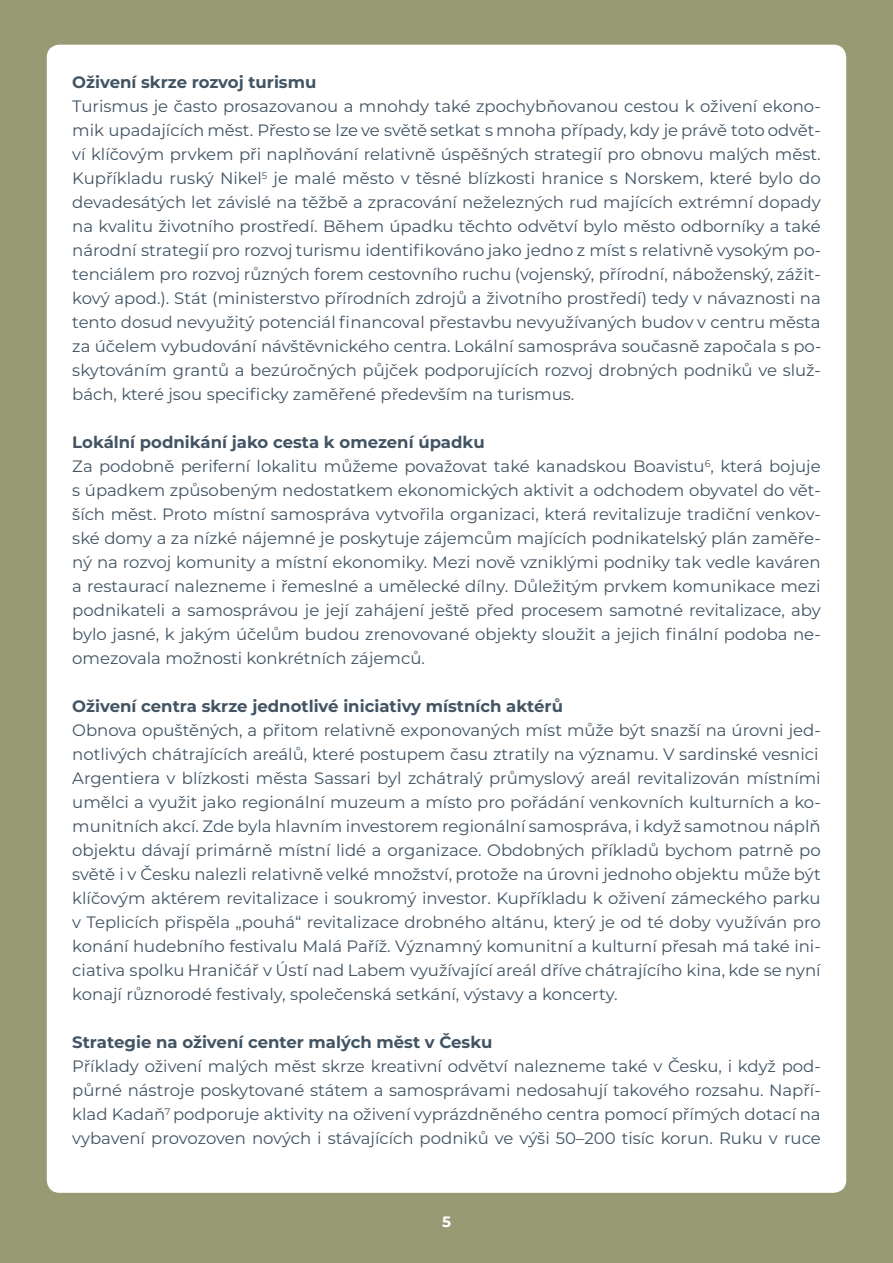
<style>
.page{position:relative;width:893px;height:1263px;background:#989a74}
.page>*{position:absolute;margin:0;border:0;box-sizing:border-box;transform-origin:0 0}
.t1{font:16.5px/24px "Montserrat";color:#425463;text-align:justify}
.t2{font:700 16.5px "Montserrat";color:#425463}
.t3{font:700 15px "Montserrat";color:#fff}
.s1{font-weight:700}
</style>
<div class="page">
<div style="left:47px;top:45px;width:799px;height:1148px;background:#fff;border-radius:13px"></div>
<p class="t2" style="left:72px;top:72px;width:246px">Oživení skrze rozvoj turismu</p>
<p class="t1" style="left:72px;top:94px;width:751px">Turismus je často prosazovanou a mnohdy také zpochybňovanou cestou k oživení ekono&shy;mik upadajících měst. Přesto se lze ve světě setkat s mnoha případy, kdy je právě toto odvět&shy;ví klíčovým prvkem při naplňování relativně úspěšných strategií pro obnovu malých měst.<br>Kupříkladu ruský Nikel<sup>5</sup> je malé město v těsné blízkosti hranice s Norskem, které bylo do devadesátých let závislé na těžbě a zpracování neželezných rud majících extrémní dopady na kvalitu životního prostředí. Během úpadku těchto odvětví bylo město odborníky a také národní strategií pro rozvoj turismu identifikováno jako jedno z míst s relativně vysokým po&shy;tenciálem pro rozvoj různých forem cestovního ruchu (vojenský, přírodní, náboženský, zážit&shy;kový apod.). Stát (ministerstvo přírodních zdrojů a životního prostředí) tedy v návaznosti na tento dosud nevyužitý potenciál financoval přestavbu nevyužívaných budov v centru města za účelem vybudování návštěvnického centra. Lokální samospráva současně započala s po&shy;skytováním grantů a bezúročných půjček podporujících rozvoj drobných podniků ve služ&shy;bách, které jsou specificky zaměřené především na turismus.</p>
<p class="t1" style="left:72px;top:430px;width:750px;text-align:left"><span class="s1">Lokální podnikání jako cesta k omezení úpadku<br></span>Za podobně periferní lokalitu můžeme považovat také kanadskou Boavistu<sup>6</sup>, která bojuje s úpadkem způsobeným nedostatkem ekonomických aktivit a odchodem obyvatel do vět&shy;ších měst. Proto místní samospráva vytvořila organizaci, která revitalizuje tradiční venkov&shy;ské domy a za nízké nájemné je poskytuje zájemcům majících podnikatelský plán zaměře&shy;ný na rozvoj komunity a místní ekonomiky. Mezi nově vzniklými podniky tak vedle kaváren a restaurací nalezneme i řemeslné a umělecké dílny. Důležitým prvkem komunikace mezi podnikateli a samosprávou je její zahájení ještě před procesem samotné revitalizace, aby bylo jasné, k jakým účelům budou zrenovované objekty sloužit a jejich finální podoba ne‐ omezovala možnosti konkrétních zájemců.</p>
<p class="t2" style="left:72px;top:696px;width:492px">Oživení centra skrze jednotlivé iniciativy místních aktérů</p>
<p class="t1" style="left:72px;top:718px;width:750px;text-align:left">Obnova opuštěných, a přitom relativně exponovaných míst může být snazší na úrovni jed&shy;notlivých chátrajících areálů, které postupem času ztratily na významu. V sardinské vesnici Argentiera v blízkosti města Sassari byl zchátralý průmyslový areál revitalizován místními umělci a využit jako regionální muzeum a místo pro pořádání venkovních kulturních a ko&shy;munitních akcí. Zde byla hlavním investorem regionální samospráva, i když samotnou náplň objektu dávají primárně místní lidé a organizace. Obdobných příkladů bychom patrně po světě i v Česku nalezli relativně velké množství, protože na úrovni jednoho objektu může být klíčovým aktérem revitalizace i soukromý investor. Kupříkladu k oživení zámeckého parku v Teplicích přispěla „pouhá“ revitalizace drobného altánu, který je od té doby využíván pro konání hudebního festivalu Malá Paříž. Významný komunitní a kulturní přesah má také ini&shy;ciativa spolku Hraničář v Ústí nad Labem využívající areál dříve chátrajícího kina, kde se nyní konají různorodé festivaly, společenská setkání, výstavy a koncerty.</p>
<p class="t2" style="left:72px;top:1032px;width:422px">Strategie na oživení center malých měst v Česku</p>
<p class="t1" style="left:72px;top:1054px;width:750px">Příklady oživení malých měst skrze kreativní odvětví nalezneme také v Česku, i když pod&shy;půrné nástroje poskytované státem a samosprávami nedosahují takového rozsahu. Napří&shy;klad Kadaň<sup>7</sup> podporuje aktivity na oživení vyprázdněného centra pomocí přímých dotací na vybavení provozoven nových i stávajících podniků ve výši 50–200 tisíc korun. Ruku v ruce</p>
<p class="t3" style="left:442px;top:1212px;width:10px">5</p>
</div>
